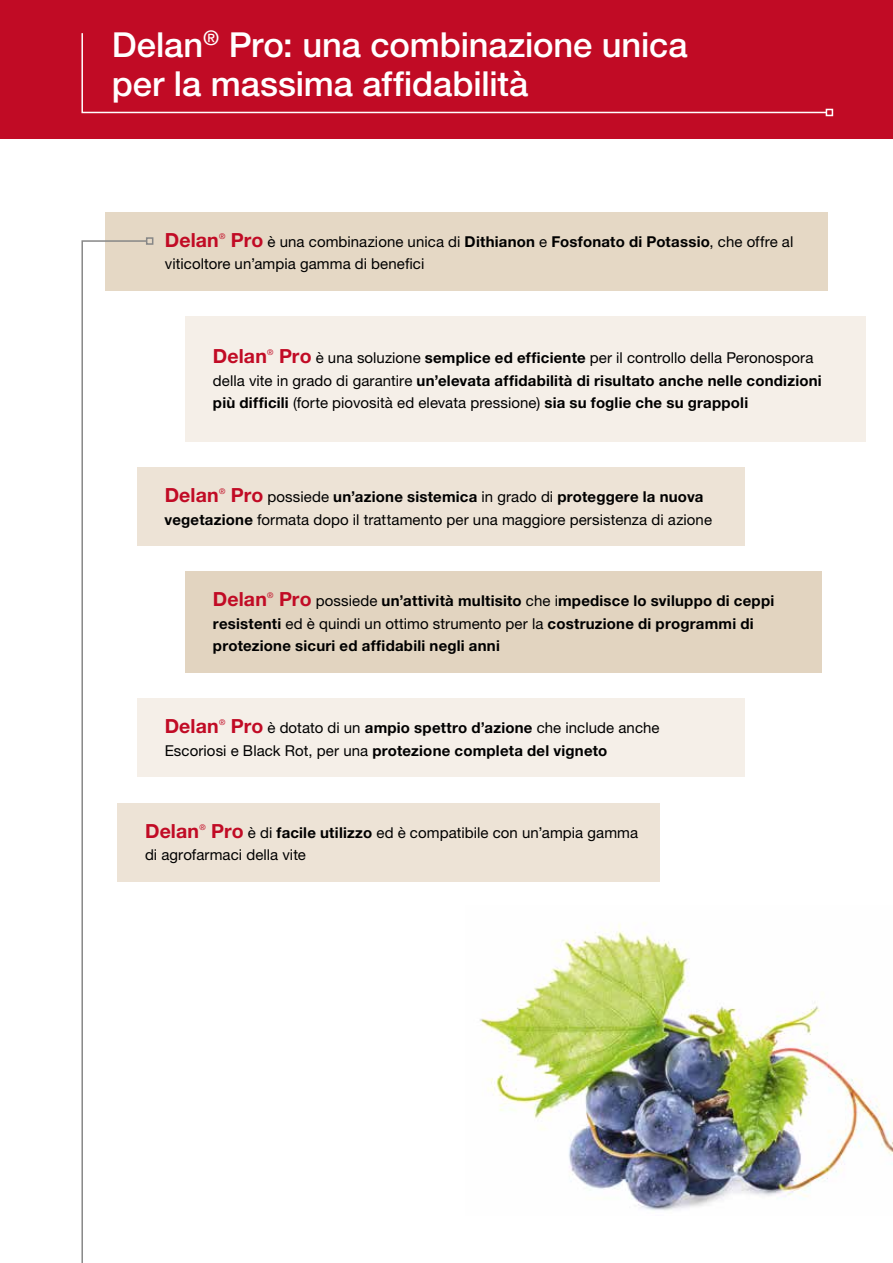
<style>
.page{position:relative;width:893px;height:1263px;background:#fff}
.page>*{position:absolute;margin:0;border:0;box-sizing:border-box;transform-origin:0 0}
.t1{font:500 34.5px/39px "Helvetica Neue LT Std";letter-spacing:-.005em;color:#fff}
.t2{font:700 19.5px "Helvetica Neue LT Std";letter-spacing:.005em;color:#c10b25}
.t3{font:15px/22.5px "Helvetica Neue LT Std";letter-spacing:.005em;color:#000}
.t4{font:700 15px/22.5px "Helvetica Neue LT Std";letter-spacing:.015em;color:#000}
.t5{font:7.8px "Helvetica Neue LT Std";color:#c10b25}
.s1{font-weight:700;font-size:19.5px;color:#c10b25}
.s2{font-weight:700}
.s3{font-size:19.5px;color:#c10b25}
.s4{font-weight:400}
</style>
<div class="page">
<div style="left:0;top:0;width:893px;height:138px;background:#c10b25"></div>
<img style="left:480px;top:923px;width:413px;height:288px">
<div style="left:105px;top:212px;width:723px;height:78px;background:#e5d8c5"></div>
<div style="left:185px;top:316px;width:681px;height:125px;background:#f5efe8"></div>
<div style="left:117px;top:803px;width:542px;height:79px;background:#ede3d6"></div>
<div style="left:137px;top:467px;width:608px;height:79px;background:#ede3d6"></div>
<div style="left:137px;top:698px;width:608px;height:79px;background:#f5efe8"></div>
<div style="left:185px;top:571px;width:636px;height:102px;background:#e2d4c0"></div>
<svg style="left:81px;top:33px;width:747px;height:81px"></svg>
<div style="left:826px;top:109px;width:7px;height:7px;border:2px solid #fff"></div>
<svg style="left:81px;top:240px;width:67px;height:1023px"></svg>
<div style="left:146px;top:237px;width:7px;height:8px;border:2px solid #878787"></div>
<h1 class="t1" style="left:112px;top:25px;width:577px">Delan<sup>®</sup> Pro: una combinazione unica per la massima affidabilità</h1>
<h2 class="t2" style="left:165px;top:228px;width:55px">Delan</h2>
<p class="t5" style="left:219px;top:231px;width:8px">®</p>
<p class="t3" style="left:165px;top:230px;width:630px;text-indent:66px"><span class="s1">Pro</span> è una combinazione unica di <span class="s2">Dithianon</span> e <span class="s2">Fosfonato di Potassio</span>, che offre al viticoltore un’ampia gamma di benefici</p>
<h2 class="t2" style="left:213px;top:344px;width:55px">Delan</h2>
<p class="t5" style="left:267px;top:347px;width:8px">®</p>
<p class="t4" style="left:213px;top:346px;width:610px;text-indent:66px"><span class="s3">Pro</span> <span class="s4">è una soluzione</span> semplice ed efficiente <span class="s4">per il controllo della Peronospora della vite in grado di garantire</span> un’elevata affidabilità di risultato anche nelle condizioni più difficili <span class="s4">(forte piovosità ed elevata pressione)</span> sia su foglie che su grappoli</p>
<h2 class="t2" style="left:165px;top:483px;width:55px">Delan</h2>
<p class="t5" style="left:219px;top:486px;width:8px">®</p>
<p class="t3" style="left:165px;top:485px;width:549px;text-indent:66px"><span class="s1">Pro</span> possiede <span class="s2">un’azione sistemica</span> in grado di <span class="s2">proteggere la nuova vegetazione</span> formata dopo il trattamento per una maggiore persistenza di azione</p>
<h2 class="t2" style="left:213px;top:587px;width:55px">Delan</h2>
<p class="t5" style="left:267px;top:591px;width:8px">®</p>
<p class="t4" style="left:213px;top:589px;width:563px;text-indent:66px"><span class="s3">Pro</span> <span class="s4">possiede</span> un’attività multisito <span class="s4">che i</span>mpedisce lo sviluppo di ceppi resistenti <span class="s4">ed è quindi un ottimo strumento per la</span> costruzione di programmi di protezione sicuri ed affidabili negli anni</p>
<h2 class="t2" style="left:165px;top:714px;width:55px">Delan</h2>
<p class="t5" style="left:219px;top:718px;width:8px">®</p>
<p class="t3" style="left:165px;top:717px;width:496px;text-indent:66px"><span class="s1">Pro</span> è dotato di un <span class="s2">ampio spettro d’azione</span> che include anche<br>Escoriosi e Black Rot, per una <span class="s2">protezione completa del vigneto</span></p>
<h2 class="t2" style="left:145px;top:819px;width:55px">Delan</h2>
<p class="t5" style="left:199px;top:822px;width:8px">®</p>
<p class="t3" style="left:145px;top:821px;width:495px;text-indent:66px"><span class="s1">Pro</span> è di <span class="s2">facile utilizzo</span> ed è compatibile con un’ampia gamma di agrofarmaci della vite</p>
</div>
